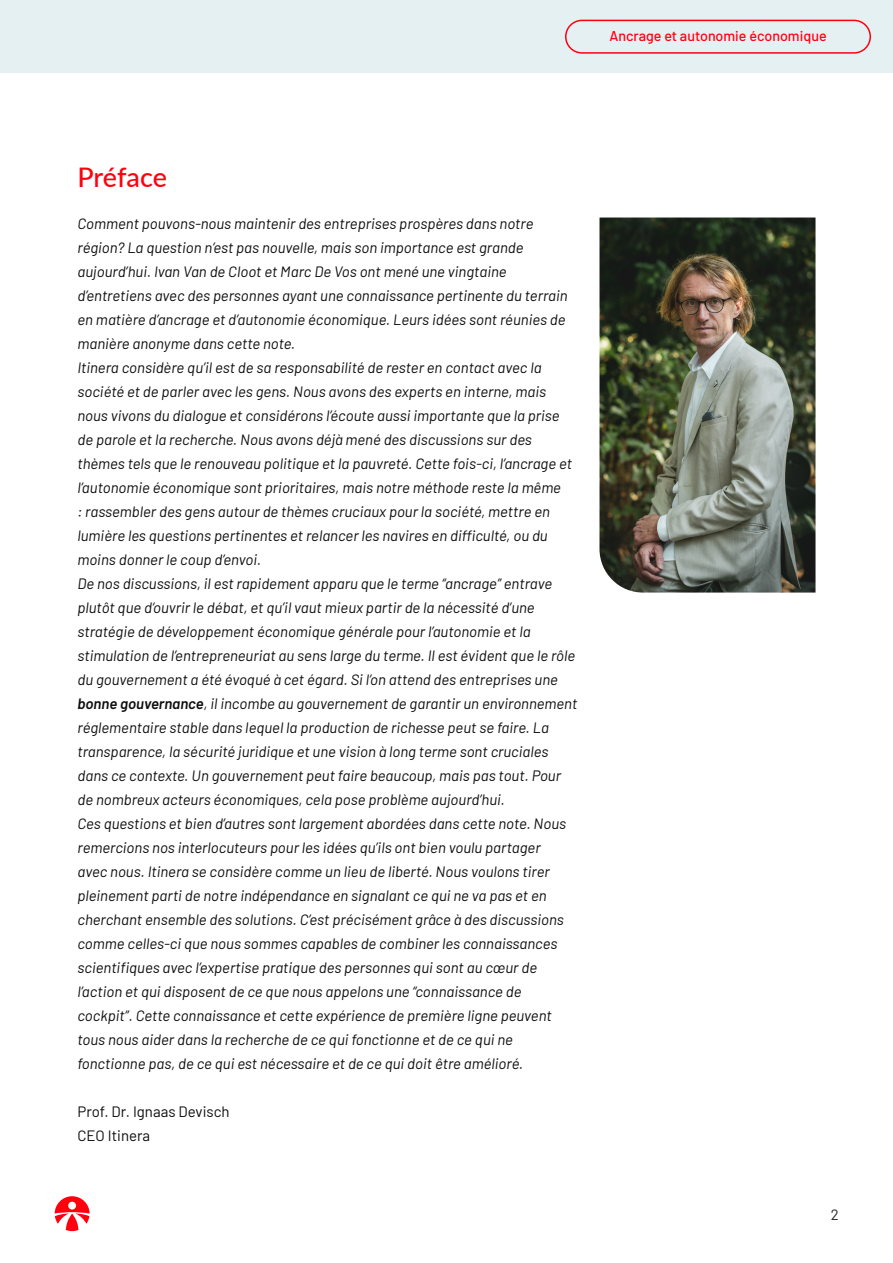
<style>
.page{position:relative;width:893px;height:1263px;background:#fff}
.page>*{position:absolute;margin:0;border:0;box-sizing:border-box;transform-origin:0 0}
.titel{font:500 27px "Lato";letter-spacing:-.005em;color:#ff000f}
.normaal{font:italic 15px/24px "Barlow";color:#0d0d0d}
.normaal-2{font:15px "Barlow";color:#0d0d0d}
.t1{font:15px "Barlow";color:#262626}
.t2{font:500 14.25px "Barlow";color:#ff000f}
.s1{font-weight:600}
</style>
<div class="page">
<div style="left:0;top:0;width:893px;height:72px;background:#e5f0f2"></div>
<div style="left:565px;top:20px;width:306px;height:34px;border:2px solid #ff000f;border-radius:16px"></div>
<img style="left:599px;top:218px;width:216px;height:374px">
<svg style="left:55px;top:1196px;width:35px;height:35px"></svg>
<p class="t2" style="left:609px;top:26px;width:219px">Ancrage et autonomie économique</p>
<p class="titel" style="left:77px;top:158px;width:91px">Préface</p>
<p class="normaal" style="left:77px;top:210px;width:492px">Comment pouvons-nous maintenir des entreprises prospères dans notre région? La question n’est pas nouvelle, mais son importance est grande aujourd’hui. Ivan Van de Cloot et Marc De Vos ont mené une vingtaine d’entretiens avec des personnes ayant une connaissance pertinente du terrain en matière d’ancrage et d’autonomie économique. Leurs idées sont réunies de manière anonyme dans cette note.</p>
<p class="normaal" style="left:77px;top:354px;width:496px">Itinera considère qu’il est de sa responsabilité de rester en contact avec la société et de parler avec les gens. Nous avons des experts en interne, mais nous vivons du dialogue et considérons l’écoute aussi importante que la prise de parole et la recherche. Nous avons déjà mené des discussions sur des thèmes tels que le renouveau politique et la pauvreté. Cette fois-ci, l’ancrage et l’autonomie économique sont prioritaires, mais notre méthode reste la même<br>: rassembler des gens autour de thèmes cruciaux pour la société, mettre en lumière les questions pertinentes et relancer les navires en difficulté, ou du moins donner le coup d’envoi.</p>
<p class="normaal" style="left:77px;top:570px;width:501px">De nos discussions, il est rapidement apparu que le terme “ancrage” entrave plutôt que d’ouvrir le débat, et qu’il vaut mieux partir de la nécessité d’une stratégie de développement économique générale pour l’autonomie et la stimulation de l’entrepreneuriat au sens large du terme. Il est évident que le rôle du gouvernement a été évoqué à cet égard. Si l’on attend des entreprises une <span class="s1">bonne gouvernance</span>, il incombe au gouvernement de garantir un environnement réglementaire stable dans lequel la production de richesse peut se faire. La transparence, la sécurité juridique et une vision à long terme sont cruciales dans ce contexte. Un gouvernement peut faire beaucoup, mais pas tout. Pour de nombreux acteurs économiques, cela pose problème aujourd’hui.</p>
<p class="normaal" style="left:77px;top:810px;width:490px">Ces questions et bien d’autres sont largement abordées dans cette note. Nous remercions nos interlocuteurs pour les idées qu’ils ont bien voulu partager avec nous. Itinera se considère comme un lieu de liberté. Nous voulons tirer pleinement parti de notre indépendance en signalant ce qui ne va pas et en cherchant ensemble des solutions. C’est précisément grâce à des discussions comme celles-ci que nous sommes capables de combiner les connaissances scientifiques avec l’expertise pratique des personnes qui sont au cœur de l’action et qui disposent de ce que nous appelons une “connaissance de cockpit”. Cette connaissance et cette expérience de première ligne peuvent tous nous aider dans la recherche de ce qui fonctionne et de ce qui ne fonctionne pas, de ce qui est nécessaire et de ce qui doit être amélioré.</p>
<p class="normaal-2" style="left:77px;top:1101px;width:154px">Prof. Dr. Ignaas Devisch</p>
<p class="normaal-2" style="left:77px;top:1125px;width:74px">CEO Itinera</p>
<p class="t1" style="left:831px;top:1204px;width:10px">2</p>
</div>
